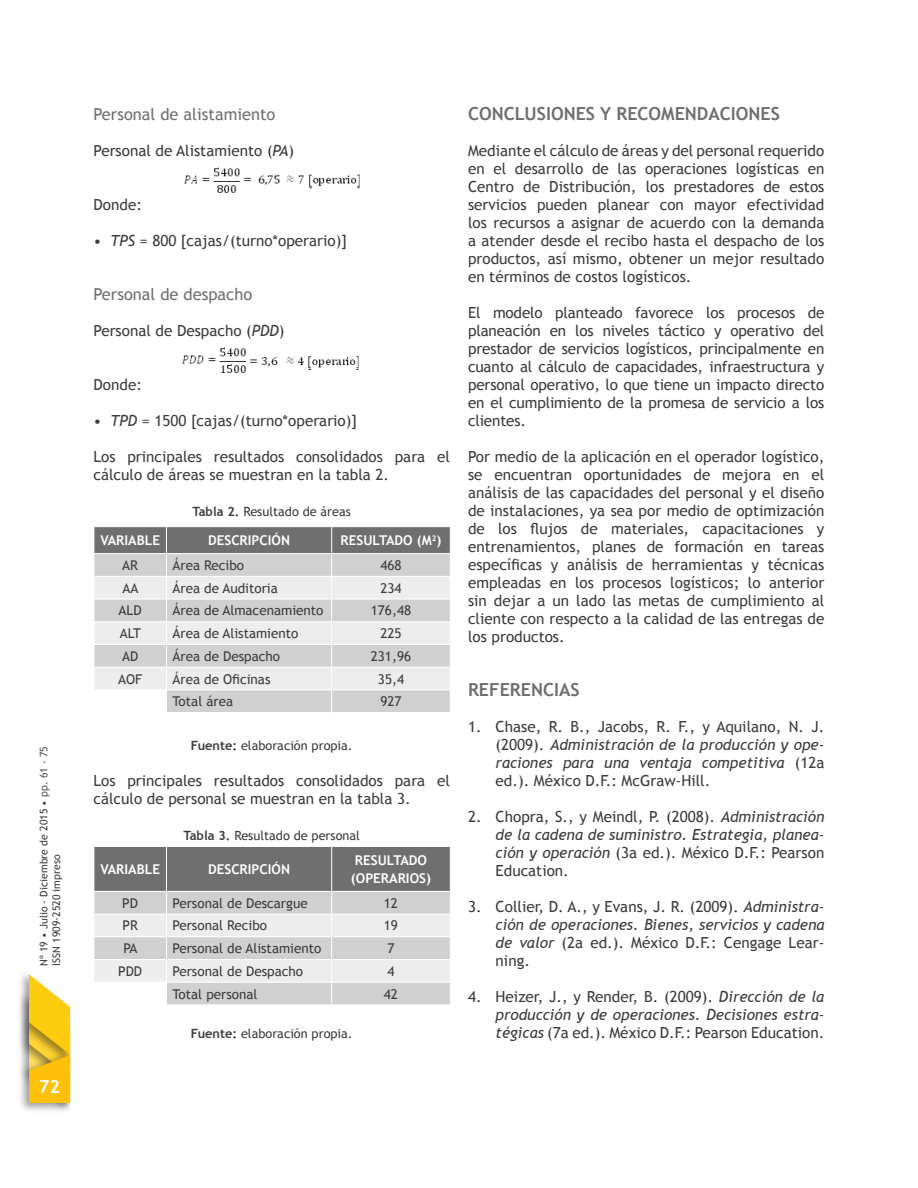
<style>
.page{position:relative;width:918px;height:1188px;background:#fff}
.page>*{position:absolute;margin:0;border:0;box-sizing:border-box;transform-origin:0 0}
.t1{font:700 18px "Trebuchet MS";color:#706f6f}
.t2{font:700 18px "Trebuchet MS";color:#fff}
.t3{font:16.5px "Trebuchet MS";color:#706f6f}
.t4{font:15.3px/18px "Trebuchet MS";color:#3c3c3b;text-align:justify}
.t5{font:italic 15.3px/18px "Trebuchet MS";color:#3c3c3b;text-align:justify}
.t6{font:13.5px "Trebuchet MS";color:#3c3c3b}
.t7{font:700 13.5px/18px "Trebuchet MS";color:#fff}
.t8{font:12.75px "Trebuchet MS";color:#3c3c3b}
.t9{font:10.5px/12.6px "Trebuchet MS";color:#3c3c3b}
.s1{color:#575756}
.s2{font-style:italic}
.s3{font-weight:700}
.s4{font-style:normal}
</style>
<div class="page">
<img style="left:19px;top:974px;width:10px;height:72px">
<img style="left:20px;top:1046px;width:50px;height:65px">
<svg style="left:29px;top:974px;width:41px;height:129px;background:#f4c932"></svg>
<img style="left:184px;top:167px;width:175px;height:25px">
<img style="left:182px;top:347px;width:177px;height:25px">
<svg style="left:94px;top:527px;width:357px;height:185px;background:#d0cfcf"></svg>
<hr style="left:94px;top:690px;width:72px;height:1px;background:#fff">
<hr style="left:166px;top:690px;width:166px;height:1px;background:#fff">
<hr style="left:332px;top:690px;width:119px;height:1px;background:#fff">
<svg style="left:94px;top:846px;width:356px;height:159px;background:#c0c0c0"></svg>
<hr style="left:94px;top:982px;width:72px;height:1px;background:#fff">
<hr style="left:166px;top:982px;width:166px;height:1px;background:#fff">
<hr style="left:332px;top:982px;width:119px;height:1px;background:#fff">
<p class="t9" style="left:38px;top:966px;width:221px;rotate:-90deg">Nº 19 • Julio - Diciembre de 2015 • <span class="s1">pp. 61 - 75<br></span>ISSN 1909-2520 impreso</p>
<p class="t2" style="left:39px;top:1076px;width:23px">72</p>
<p class="t3" style="left:94px;top:104px;width:183px">Personal de alistamiento</p>
<p class="t4" style="left:94px;top:142px;width:202px">Personal de Alistamiento (<span class="s2">PA</span>)</p>
<p class="t4" style="left:94px;top:196px;width:50px">Donde:</p>
<p class="t4" style="left:94px;top:232px;width:255px"><span class="s2">• TPS</span> = 800 [cajas/(turno*operario)]</p>
<p class="t3" style="left:94px;top:284px;width:160px">Personal de despacho</p>
<p class="t4" style="left:94px;top:322px;width:193px">Personal de Despacho (<span class="s2">PDD</span>)</p>
<p class="t4" style="left:94px;top:376px;width:50px">Donde:</p>
<p class="t4" style="left:94px;top:412px;width:265px"><span class="s2">• TPD</span> = 1500 [cajas/(turno*operario)]</p>
<p class="t4" style="left:94px;top:448px;width:358px">Los principales resultados consolidados para el cálculo de áreas se muestran en la tabla 2.</p>
<p class="t8" style="left:192px;top:504px;width:160px"><span class="s3">Tabla 2.</span> Resultado de áreas</p>
<p class="t7" style="left:100px;top:531px;width:61px">VARIABLE</p>
<p class="t7" style="left:208px;top:531px;width:83px">DESCRIPCIÓN</p>
<p class="t7" style="left:341px;top:531px;width:102px">RESULTADO (M<sup>2</sup>)</p>
<p class="t6" style="left:122px;top:557px;width:17px">AR</p>
<p class="t6" style="left:172px;top:557px;width:73px">Área Recibo</p>
<p class="t6" style="left:380px;top:557px;width:23px">468</p>
<p class="t6" style="left:123px;top:580px;width:17px">AA</p>
<p class="t6" style="left:172px;top:580px;width:107px">Área de Auditoria</p>
<p class="t6" style="left:380px;top:580px;width:23px">234</p>
<p class="t6" style="left:119px;top:603px;width:25px">ALD</p>
<p class="t6" style="left:172px;top:603px;width:153px">Área de Almacenamiento</p>
<p class="t6" style="left:371px;top:603px;width:42px">176,48</p>
<p class="t6" style="left:120px;top:625px;width:23px">ALT</p>
<p class="t6" style="left:172px;top:625px;width:128px">Área de Alistamiento</p>
<p class="t6" style="left:380px;top:625px;width:23px">225</p>
<p class="t6" style="left:122px;top:648px;width:18px">AD</p>
<p class="t6" style="left:172px;top:648px;width:109px">Área de Despacho</p>
<p class="t6" style="left:371px;top:648px;width:42px">231,96</p>
<p class="t6" style="left:118px;top:671px;width:26px">AOF</p>
<p class="t6" style="left:173px;top:671px;width:100px">Área de Oficinas</p>
<p class="t6" style="left:378px;top:671px;width:28px">35,4</p>
<p class="t6" style="left:173px;top:693px;width:62px">Total área</p>
<p class="t6" style="left:380px;top:693px;width:23px">927</p>
<p class="t8" style="left:191px;top:738px;width:163px"><span class="s3">Fuente:</span> elaboración propia.</p>
<p class="t4" style="left:94px;top:772px;width:358px">Los principales resultados consolidados para el cálculo de personal se muestran en la tabla 3.</p>
<p class="t8" style="left:183px;top:828px;width:178px"><span class="s3">Tabla 3.</span> Resultado de personal</p>
<p class="t7" style="left:100px;top:860px;width:61px">VARIABLE</p>
<p class="t7" style="left:208px;top:860px;width:83px">DESCRIPCIÓN</p>
<p class="t7" style="left:351px;top:851px;width:82px">RESULTADO (OPERARIOS)</p>
<p class="t6" style="left:122px;top:895px;width:17px">PD</p>
<p class="t6" style="left:172px;top:895px;width:137px">Personal de Descargue</p>
<p class="t6" style="left:384px;top:895px;width:16px">12</p>
<p class="t6" style="left:122px;top:918px;width:17px">PR</p>
<p class="t6" style="left:172px;top:918px;width:96px">Personal Recibo</p>
<p class="t6" style="left:384px;top:918px;width:16px">19</p>
<p class="t6" style="left:124px;top:940px;width:15px">PA</p>
<p class="t6" style="left:172px;top:940px;width:151px">Personal de Alistamiento</p>
<p class="t6" style="left:387px;top:940px;width:9px">7</p>
<p class="t6" style="left:118px;top:963px;width:26px">PDD</p>
<p class="t6" style="left:172px;top:963px;width:132px">Personal de Despacho</p>
<p class="t6" style="left:387px;top:963px;width:9px">4</p>
<p class="t6" style="left:172px;top:986px;width:87px">Total personal</p>
<p class="t6" style="left:384px;top:986px;width:16px">42</p>
<p class="t8" style="left:191px;top:1026px;width:163px"><span class="s3">Fuente:</span> elaboración propia.</p>
<p class="t1" style="left:468px;top:102px;width:314px">CONCLUSIONES Y RECOMENDACIONES</p>
<p class="t4" style="left:468px;top:142px;width:358px">Mediante el cálculo de áreas y del personal requerido en el desarrollo de las operaciones logísticas en Centro de Distribución, los prestadores de estos servicios pueden planear con mayor efectividad los recursos a asignar de acuerdo con la demanda a atender desde el recibo hasta el despacho de los productos, así mismo, obtener un mejor resultado en términos de costos logísticos.</p>
<p class="t4" style="left:468px;top:304px;width:358px">El modelo planteado favorece los procesos de planeación en los niveles táctico y operativo del prestador de servicios logísticos, principalmente en cuanto al cálculo de capacidades, infraestructura y personal operativo, lo que tiene un impacto directo en el cumplimiento de la promesa de servicio a los clientes.</p>
<p class="t4" style="left:468px;top:448px;width:358px">Por medio de la aplicación en el operador logístico, se encuentran oportunidades de mejora en el análisis de las capacidades del personal y el diseño de instalaciones, ya sea por medio de optimización de los flujos de materiales, capacitaciones y entrenamientos, planes de formación en tareas específicas y análisis de herramientas y técnicas empleadas en los procesos logísticos; lo anterior sin dejar a un lado las metas de cumplimiento al cliente con respecto a la calidad de las entregas de los productos.</p>
<p class="t1" style="left:468px;top:678px;width:113px">REFERENCIAS</p>
<p class="t4" style="left:496px;top:718px;width:330px;text-indent:-28px">1. Chase, R. B., Jacobs, R. F., y Aquilano, N. J. (2009). <span class="s2">Administración de la producción y ope&shy;raciones para una ventaja competitiva</span> (12a ed.). México D.F.: McGraw-Hill.</p>
<p class="t5" style="left:496px;top:808px;width:330px;text-indent:-28px"><span class="s4">2. Chopra, S., y Meindl, P. (2008).</span> Administración de la cadena de suministro. Estrategia, planea&shy;ción y operación <span class="s4">(3a ed.). México D.F.: Pearson Education.</span></p>
<p class="t4" style="left:496px;top:898px;width:330px;text-indent:-28px">3. Collier, D. A., y Evans, J. R. (2009). <span class="s2">Administra&shy;ción de operaciones. Bienes, servicios y cadena de valor</span> (2a ed.). México D.F.: Cengage Lear&shy;ning.</p>
<p class="t4" style="left:496px;top:988px;width:330px;text-indent:-28px">4. Heizer, J., y Render, B. (2009). <span class="s2">Dirección de la producción y de operaciones. Decisiones estra&shy;tégicas</span> (7a ed.). México D.F.: Pearson Education.</p>
</div>
